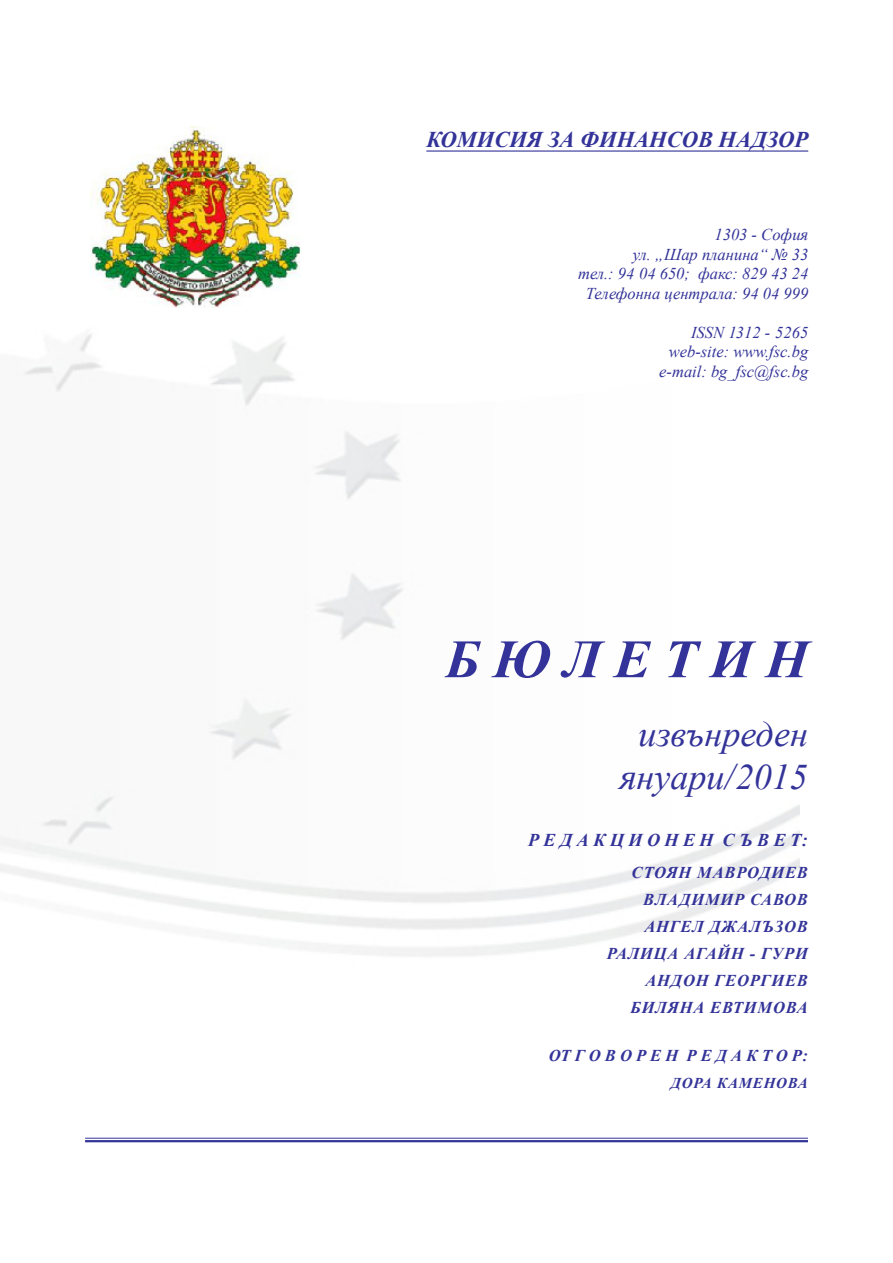
<style>
.page{position:relative;width:893px;height:1263px;background:#fff}
.page>*{position:absolute;margin:0;border:0;box-sizing:border-box;transform-origin:0 0}
.t1{font:italic 700 54px "Times New Roman";color:#339}
.t2{font:italic 36px "Times New Roman";color:#339}
.t3{font:italic 700 22.5px "Times New Roman";color:#339}
.t4{font:italic 700 18px "Times New Roman";color:#339}
.t5{font:italic 16.5px "Times New Roman";color:#339}
.t6{font:italic 700 16.5px "Times New Roman";letter-spacing:.05em;color:#339}
.t7{font:italic 700 15px "Times New Roman";color:#339}
</style>
<div class="page">
<hr style="left:85px;top:1138px;width:723px;height:1px;background:#339">
<hr style="left:85px;top:1140px;width:723px;height:2px;background:#339">
<hr style="left:426px;top:150px;width:382px;height:2px;background:#339">
<img style="left:90px;top:127px;width:211px;height:180px">
<p class="t3" style="left:426px;top:123px;width:383px">КОМИСИЯ ЗА ФИНАНСОВ НАДЗОР</p>
<p class="t5" style="left:714px;top:223px;width:95px">1303 - София</p>
<p class="t5" style="left:633px;top:243px;width:177px">ул. „Шар планина“ № 33</p>
<p class="t5" style="left:578px;top:262px;width:232px">тел.: 94 04 650; факс: 829 43 24</p>
<p class="t5" style="left:586px;top:282px;width:224px">Телефонна централа: 94 04 999</p>
<p class="t5" style="left:691px;top:321px;width:119px">ISSN 1312 - 5265</p>
<p class="t5" style="left:669px;top:340px;width:141px">web-site: www.fsc.bg</p>
<p class="t5" style="left:659px;top:360px;width:150px">e-mail: bg_fsc@fsc.bg</p>
<p class="t1" style="left:445px;top:621px;width:370px">б ю л е т ин</p>
<p class="t2" style="left:639px;top:709px;width:171px">извънреден</p>
<p class="t2" style="left:620px;top:752px;width:190px">януари/2015</p>
<p class="t4" style="left:528px;top:828px;width:281px">Р Е Д А К Ц И О Н Е Н С Ъ В ЕТ:</p>
<p class="t6" style="left:631px;top:861px;width:178px">СТОЯН МАВРОДИЕВ</p>
<p class="t6" style="left:643px;top:888px;width:166px">ВЛАДИМИР САВОВ</p>
<p class="t6" style="left:644px;top:915px;width:130px">Ангел джалъзов</p>
<p class="t6" style="left:607px;top:942px;width:203px">РАЛИЦА АГАЙН - ГУРИ</p>
<p class="t6" style="left:645px;top:969px;width:15px">андон</p>
<p class="t6" style="left:714px;top:969px;width:95px">георгиев</p>
<p class="t6" style="left:630px;top:996px;width:179px">БИЛЯНА ЕВТИМОВА</p>
<p class="t6" style="left:549px;top:1044px;width:261px">От г овор е н р е дак т ор:</p>
<p class="t7" style="left:671px;top:1073px;width:22px">Дора</p>
<p class="t7" style="left:717px;top:1073px;width:59px">Каменова</p>
</div>
